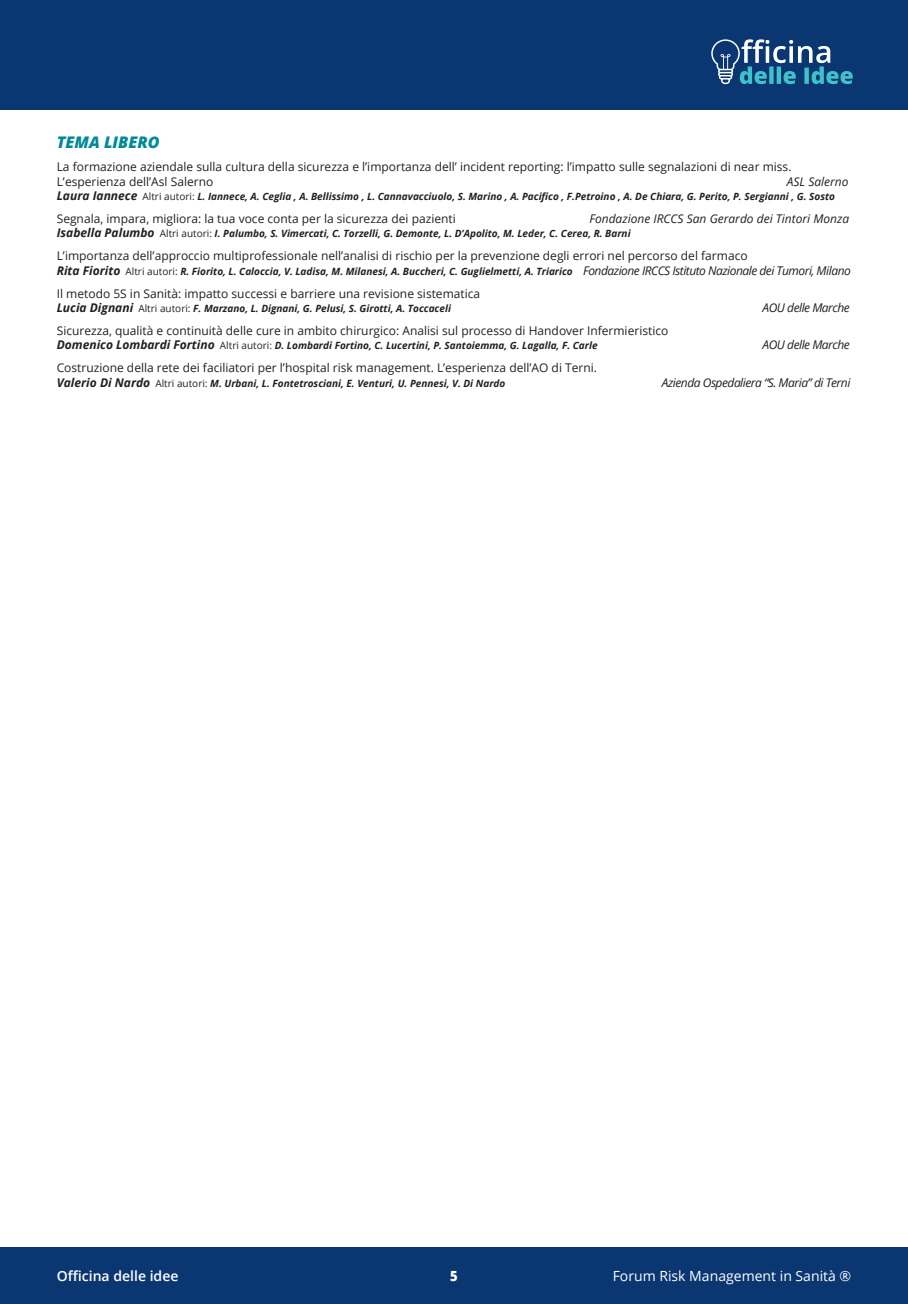
<style>
.page{position:relative;width:908px;height:1304px;background:#fff}
.page>*{position:absolute;margin:0;border:0;box-sizing:border-box;transform-origin:0 0}
.t1{font:italic 800 16px "Open Sans";color:#008a98}
.t2{font:14px "Open Sans";color:#fff}
.t3{font:600 14px "Open Sans";color:#fff}
.t4{font:800 14px "Open Sans";color:#fff;scale:.92 1}
.t5{font:12px/14.4px "Open Sans";color:#231f20}
.t6{font:italic 12px "Open Sans";letter-spacing:-.04em;color:#231f20}
.t7{font:italic 12px "Open Sans";color:#231f20}
.t8{font:italic 700 10px "Open Sans";color:#231f20}
.s1{font-size:12px}
.s2{font-weight:400;font-style:normal}
.s3{font-weight:400;font-size:12px}
</style>
<div class="page">
<div style="left:0;top:0;width:907px;height:110px;background:#0a3672"></div>
<div style="left:0;top:1247px;width:907px;height:57px;background:#0a3672"></div>
<svg style="left:711px;top:39px;width:141px;height:45px"></svg>
<p class="t1" style="left:57px;top:130px;width:104px">TEMA LIBERO</p>
<p class="t5" style="left:57px;top:159px;width:736px">La formazione aziendale sulla cultura della sicurezza e l’importanza dell’ incident reporting: l’impatto sulle segnalazioni di near miss.<br>L’esperienza dell’Asl Salerno</p>
<p class="t7" style="left:786px;top:173px;width:63px">ASL Salerno</p>
<p class="t8" style="left:57px;top:189px;width:779px"><span class="s1">Laura Iannece</span> <span class="s2">Altri autori:</span> L. Iannece, A. Ceglia , A. Bellissimo , L. Cannavacciuolo, S. Marino , A. Pacifico , F.Petroino , A. De Chiara, G. Perito, P. Sergianni , G. Sosto</p>
<p class="t5" style="left:57px;top:211px;width:400px">Segnala, impara, migliora: la tua voce conta per la sicurezza dei pazienti</p>
<p class="t7" style="left:589px;top:210px;width:261px">Fondazione IRCCS San Gerardo dei Tintori Monza</p>
<p class="t8" style="left:57px;top:227px;width:575px"><span class="s1">Isabella Palumbo</span> <span class="s2">Altri autori:</span> I. Palumbo, S. Vimercati, C. Torzelli, G. Demonte, L. D’Apolito, M. Leder, C. Cerea, R. Barni</p>
<p class="t5" style="left:57px;top:248px;width:692px">L’importanza dell’approccio multiprofessionale nell’analisi di rischio per la prevenzione degli errori nel percorso del farmaco</p>
<p class="t8" style="left:57px;top:264px;width:795px"><span class="s1">Rita Fiorito</span> <span class="s2">Altri autori:</span> R. Fiorito, L. Caloccia, V. Ladisa, M. Milanesi, A. Buccheri, C. Guglielmetti, A. Triarico <span class="s3">Fondazione IRCCS Istituto Nazionale dei Tumori, Milano</span></p>
<p class="t5" style="left:57px;top:286px;width:425px">Il metodo 5S in Sanità: impatto successi e barriere una revisione sistematica</p>
<p class="t8" style="left:57px;top:301px;width:395px"><span class="s1">Lucia Dignani</span> <span class="s2">Altri autori:</span> F. Marzano, L. Dignani, G. Pelusi, S. Girotti, A. Toccaceli</p>
<p class="t6" style="left:762px;top:299px;width:89px">AOU delle Marche</p>
<p class="t5" style="left:57px;top:323px;width:612px">Sicurezza, qualità e continuità delle cure in ambito chirurgico: Analisi sul processo di Handover Infermieristico</p>
<p class="t8" style="left:57px;top:339px;width:542px"><span class="s1">Domenico Lombardi Fortino</span> <span class="s2">Altri autori:</span> D. Lombardi Fortino, C. Lucertini, P. Santoiemma, G. Lagalla, F. Carle</p>
<p class="t6" style="left:762px;top:337px;width:89px">AOU delle Marche</p>
<p class="t5" style="left:57px;top:360px;width:541px">Costruzione della rete dei faciliatori per l’hospital risk management. L’esperienza dell’AO di Terni.</p>
<p class="t8" style="left:57px;top:376px;width:450px"><span class="s1">Valerio Di Nardo</span> <span class="s2">Altri autori:</span> M. Urbani, L. Fontetrosciani, E. Venturi, U. Pennesi, V. Di Nardo</p>
<p class="t6" style="left:661px;top:374px;width:190px">Azienda Ospedaliera “S. Maria” di Terni</p>
<h2 class="t3" style="left:57px;top:1266px;width:123px">Officina delle idee</h2>
<h2 class="t4" style="left:450px;top:1265px;width:10px">5</h2>
<h2 class="t2" style="left:612px;top:1266px;width:240px">Forum Risk Management in Sanità ®</h2>
</div>
